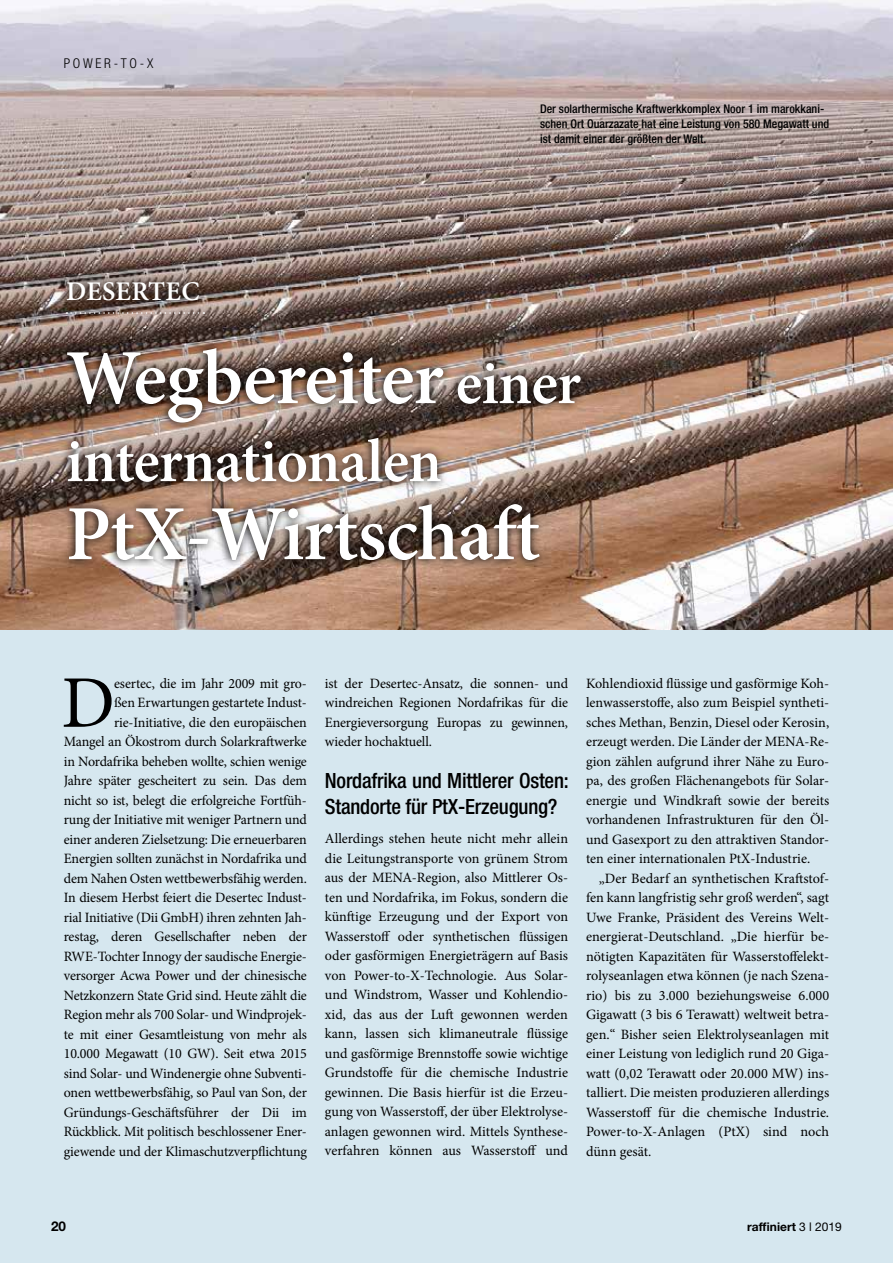
<style>
.page{position:relative;width:893px;height:1263px;background:#d6e7ef}
.page>*{position:absolute;margin:0;border:0;box-sizing:border-box;transform-origin:0 0}
.t1{font:600 78px "Minion Pro";letter-spacing:-.01em;color:#fff}
.t2{font:74.25px "Minion Pro";color:#000}
.t3{font:600 61.5px "Minion Pro";letter-spacing:-.01em;color:#fff}
.t4{font:600 27px "Minion Pro";letter-spacing:.01em;color:#fff}
.t5{font:500 condensed 21px/25.5px "Helvetica Neue LT Std";letter-spacing:-.01em;color:#000}
.t6{font:14.25px/19.5px "Minion Pro";letter-spacing:-.01em;color:#000;text-align:justify}
.t7{font:300 condensed 13.5px "Helvetica Neue LT Std";letter-spacing:.2em;color:#000}
.t8{font:700 13.5px "Helvetica Neue LT Std";color:#000}
.t9{font:500 condensed 12px/15px "Helvetica Neue LT Std";color:#000}
.t10{font:700 12px "Helvetica Neue LT Std";color:#000}
.s1{font-size:61.5px}
.s2{font-weight:400}
</style>
<div class="page">
<img style="left:0;top:0;width:893px;height:629px">
<img style="left:59px;top:273px;width:530px;height:296px">
<svg style="left:58px;top:304px;width:154px;height:18px;background:#87736b"></svg>
<svg style="left:66px;top:312px;width:138px;height:2px"></svg>
<p class="t7" style="left:64px;top:55px;width:91px">POWER-TO-X</p>
<h3 class="t4" style="left:66px;top:272px;width:135px">DESERTEC</h3>
<p class="t9" style="left:540px;top:101px;width:291px">Der solarthermische Kraftwerkkomplex Noor 1 im marokkani&shy;schen Ort Ouarzazate hat eine Leistung von 580 Megawatt und ist damit einer der größten der Welt.</p>
<h1 class="t1" style="left:66px;top:324px;width:516px">Wegbereiter <span class="s1">einer</span></h1>
<h3 class="t3" style="left:66px;top:419px;width:377px">internationalen</h3>
<h1 class="t1" style="left:66px;top:480px;width:476px">PtX-Wirtschaft</h1>
<p class="t6" style="left:64px;top:673px;width:245px;text-align:right">esertec, die im Jahr 2009 mit gro-<br>ßen Erwartungen gestartete Indust&shy;rie-Initiative, die den europäischen<br>Mangel an Ökostrom durch Solarkraftwerke in Nordafrika beheben wollte, schien wenige Jahre später gescheitert zu sein. Das dem nicht so ist, belegt die erfolgreiche Fortfüh&shy;rung der Initiative mit weniger Partnern und einer anderen Zielsetzung: Die erneuerbaren Energien sollten zunächst in Nordafrika und dem Nahen Osten wettbewerbsfähig werden.<br>In diesem Herbst feiert die Desertec Indust&shy;rial Initiative (Dii GmbH) ihren zehnten Jah&shy;restag, deren Gesellschafter neben der RWE-Tochter Innogy der saudische Energie&shy;versorger Acwa Power und der chinesische Netzkonzern State Grid sind. Heute zählt die Region mehr als 700 Solar- und Windprojek&shy;te mit einer Gesamtleistung von mehr als 10.000 Megawatt (10 GW). Seit etwa 2015 sind Solar- und Windenergie ohne Subventi&shy;onen wettbewerbsfähig, so Paul van Son, der Gründungs-Geschäftsführer der Dii im Rückblick. Mit politisch beschlossener Ener&shy;giewende und der Klimaschutzverpflichtung</p>
<p class="t6" style="left:325px;top:673px;width:245px">ist der Desertec-Ansatz, die sonnen- und windreichen Regionen Nordafrikas für die Energieversorgung Europas zu gewinnen, wieder hochaktuell.</p>
<h2 class="t2" style="left:61px;top:653px;width:55px">D</h2>
<h3 class="t5" style="left:325px;top:768px;width:245px">Nordafrika und Mittlerer Osten:<br>Standorte für PtX-Erzeugung?</h3>
<p class="t6" style="left:325px;top:829px;width:245px">Allerdings stehen heute nicht mehr allein die Leitungstransporte von grünem Strom aus der MENA-Region, also Mittlerer Os&shy;ten und Nordafrika, im Fokus, sondern die künftige Erzeugung und der Export von Wasserstoff oder synthetischen flüssigen oder gasförmigen Energieträgern auf Basis von Power-to-X-Technologie. Aus Solar&shy;und Windstrom, Wasser und Kohlendio&shy;xid, das aus der Luft gewonnen werden kann, lassen sich klimaneutrale flüssige und gasförmige Brennstoffe sowie wichtige Grundstoffe für die chemische Industrie gewinnen. Die Basis hierfür ist die Erzeu&shy;gung von Wasserstoff, der über Elektrolyse&shy;anlagen gewonnen wird. Mittels Synthese&shy;verfahren können aus Wasserstoff und</p>
<p class="t6" style="left:586px;top:673px;width:245px">Kohlendioxid flüssige und gasförmige Koh&shy;lenwasserstoffe, also zum Beispiel syntheti&shy;sches Methan, Benzin, Diesel oder Kerosin, erzeugt werden. Die Länder der MENA-Re&shy;gion zählen aufgrund ihrer Nähe zu Euro&shy;pa, des großen Flächenangebots für Solar&shy;energie und Windkraft sowie der bereits vorhandenen Infrastrukturen für den Öl&shy;und Gasexport zu den attraktiven Standor&shy;ten einer internationalen PtX-Industrie.</p>
<p class="t6" style="left:586px;top:868px;width:245px;text-indent:13px">„Der Bedarf an synthetischen Kraftstof&shy;fen kann langfristig sehr groß werden“, sagt Uwe Franke, Präsident des Vereins Welt&shy;energierat-Deutschland. „Die hierfür be&shy;nötigten Kapazitäten für Wasserstoffelekt&shy;rolyseanlagen etwa können (je nach Szena&shy;rio) bis zu 3.000 beziehungsweise 6.000<br>Gigawatt (3 bis 6 Terawatt) weltweit betra&shy;gen.“ Bisher seien Elektrolyseanlagen mit einer Leistung von lediglich rund 20 Giga&shy;watt (0,02 Terawatt oder 20.000 MW) ins&shy;talliert. Die meisten produzieren allerdings Wasserstoff für die chemische Industrie.<br>Power-to-X-Anlagen (PtX) sind noch dünn gesät.</p>
<p class="t8" style="left:51px;top:1217px;width:17px">20</p>
<p class="t10" style="left:747px;top:1219px;width:96px">raffiniert <span class="s2">3 l 2019</span></p>
</div>
